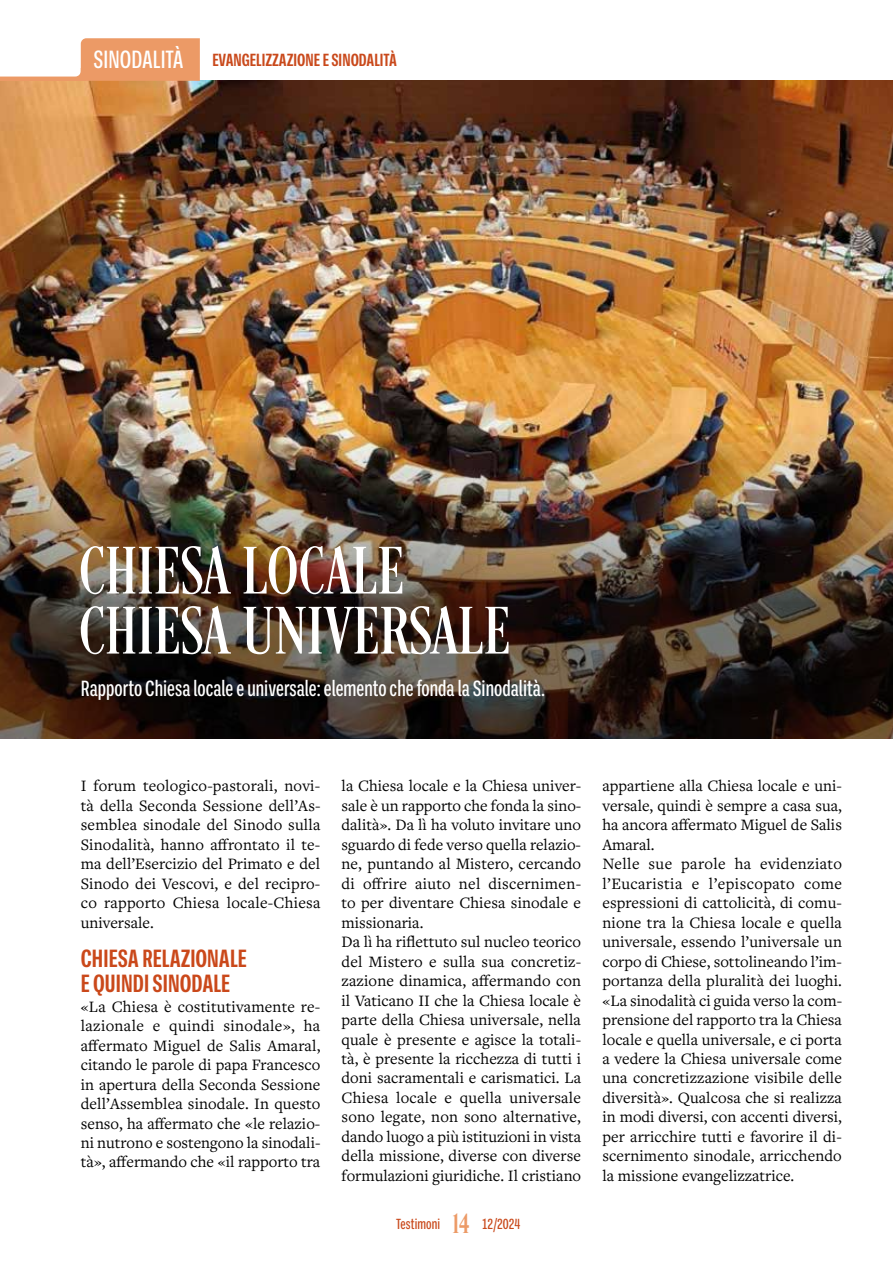
<style>
.page{position:relative;width:893px;height:1263px;background:#fff}
.page>*{position:absolute;margin:0;border:0;box-sizing:border-box;transform-origin:0 0}
.t1{font:69px/60px "Desire Pro";letter-spacing:.025em;color:#fff}
.t2{font:700 condensed 25.5px/25.5px "Ballinger X";color:#ca481a}
.t3{font:500 condensed 22.5px "Ballinger X";color:#fff}
.t4{font:700 condensed 18px "Ballinger X";color:#c9491b}
.t5{font:16.5px/19.5px "Freight Text Pro";letter-spacing:.005em;color:#000;text-align:justify}
.t6{font:500 condensed 15px "Ballinger X";letter-spacing:.005em;color:#c9491b}
.s1{font-weight:500;font-size:25.5px;color:#fff}
.s2{font-family:"Desire Pro";font-weight:400;font-stretch:normal;font-size:28.5px;color:#ec9a66}
</style>
<div class="page">
<img style="left:0;top:81px;width:893px;height:340px">
<svg style="left:0;top:38px;width:200px;height:43px"></svg>
<img style="left:0;top:421px;width:893px;height:317px">
<p class="t4" style="left:94px;top:50px;width:127px"><span class="s1">SINODALITÀ</span> EVANGELIZZAZIONE</p>
<p class="t4" style="left:323px;top:50px;width:17px">ESINODALITÀ</p>
<h1 class="t1" style="left:81px;top:540px;width:430px">CHIESA LOCALE<br>CHIESA UNIVERSALE</h1>
<h3 class="t3" style="left:81px;top:676px;width:466px">Rapporto Chiesa locale e universale: elemento che fonda la Sinodalità.</h3>
<p class="t5" style="left:81px;top:776px;width:241px">I forum teologico-pastorali, novi&shy;tà della Seconda Sessione dell’As&shy;semblea sinodale del Sinodo sulla Sinodalità, hanno affrontato il te&shy;ma dell’Esercizio del Primato e del Sinodo dei Vescovi, e del recipro&shy;co rapporto Chiesa locale-Chiesa universale.</p>
<h2 class="t2" style="left:81px;top:945px;width:168px">CHIESA RELAZIONALE<br>E QUINDI SINODALE</h2>
<p class="t5" style="left:81px;top:996px;width:241px">«La Chiesa è costitutivamente re&shy;lazionale e quindi sinodale», ha affermato Miguel de Salis Amaral, citando le parole di papa Francesco in apertura della Seconda Sessione dell’Assemblea sinodale. In questo senso, ha affermato che «le relazio&shy;ni nutrono e sostengono la sinodali&shy;tà», affermando che «il rapporto tra</p>
<p class="t5" style="left:342px;top:776px;width:241px;text-align:left">la Chiesa locale e la Chiesa univer&shy;sale è un rapporto che fonda la sino&shy;dalità». Da lì ha voluto invitare uno sguardo di fede verso quella relazio&shy;ne, puntando al Mistero, cercando di offrire aiuto nel discernimen&shy;to per diventare Chiesa sinodale e missionaria.<br>Da lì ha riflettuto sul nucleo teorico del Mistero e sulla sua concretiz&shy;zazione dinamica, affermando con il Vaticano II che la Chiesa locale è parte della Chiesa universale, nella quale è presente e agisce la totali&shy;tà, è presente la ricchezza di tutti i doni sacramentali e carismatici. La Chiesa locale e quella universale sono legate, non sono alternative, dando luogo a più istituzioni in vista della missione, diverse con diverse formulazioni giuridiche. Il cristiano</p>
<p class="t5" style="left:602px;top:776px;width:241px;text-align:left">appartiene alla Chiesa locale e uni&shy;versale, quindi è sempre a casa sua, ha ancora affermato Miguel de Salis Amaral.<br>Nelle sue parole ha evidenziato l’Eucaristia e l’episcopato come espressioni di cattolicità, di comu&shy;nione tra la Chiesa locale e quella universale, essendo l’universale un corpo di Chiese, sottolineando l’im&shy;portanza della pluralità dei luoghi. «La sinodalità ci guida verso la com&shy;prensione del rapporto tra la Chiesa locale e quella universale, e ci porta a vedere la Chiesa universale come una concretizzazione visibile delle diversità». Qualcosa che si realizza in modi diversi, con accenti diversi, per arricchire tutti e favorire il di&shy;scernimento sinodale, arricchendo la missione evangelizzatrice.</p>
<p class="t6" style="left:396px;top:1216px;width:126px">Testimoni <span class="s2">14</span> 12/2024</p>
</div>
